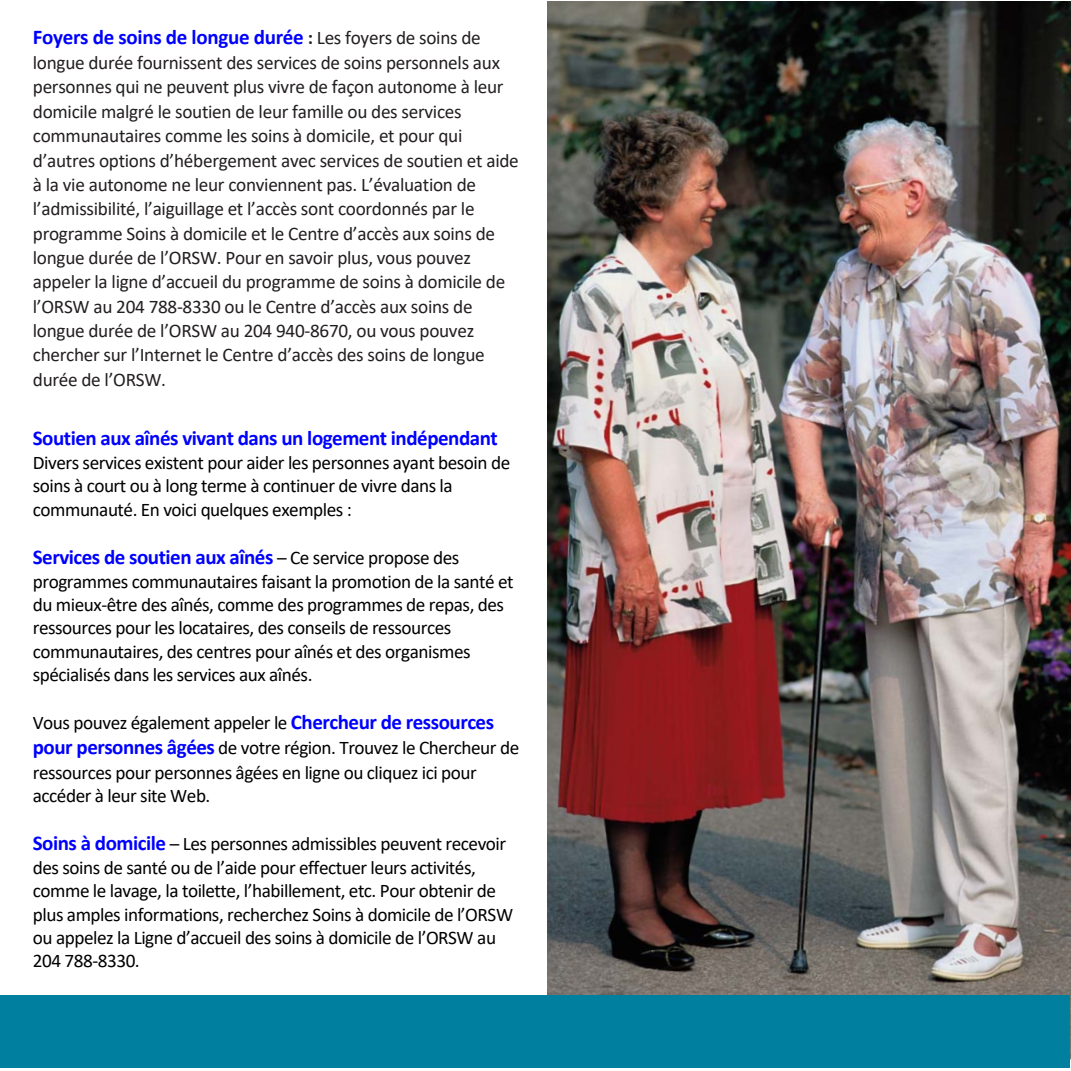
<style>
.page{position:relative;width:1071px;height:1071px;background:#fff}
.page>*{position:absolute;margin:0;border:0;box-sizing:border-box;transform-origin:0 0}
.t1{font:700 21px "Calibri";letter-spacing:-.025em;color:#00f}
.t2{font:19.25px/23.3px "Calibri";letter-spacing:-.025em;color:#000}
.t3{font:19.25px/24.3px "Calibri";letter-spacing:-.015em;color:#231f20}
.s1{font-size:19.25px;color:#231f20}
.s2{font-weight:400;font-size:19.25px;color:#231f20}
.s3{font-weight:400;font-size:19.25px;color:#000}
.s4{font-weight:700;font-size:21px;color:#00f}
</style>
<div class="page">
<img style="left:547px;top:2px;width:524px;height:1059px">
<div style="left:0;top:996px;width:1069px;height:71px;background:#007f9f"></div>
<p class="t1" style="left:33px;top:22px;width:449px">Foyers de soins de longue durée <span class="s1">:</span> <span class="s2">Les foyers de soins de</span></p>
<p class="t3" style="left:33px;top:50px;width:487px">longue durée fournissent des services de soins personnels aux personnes qui ne peuvent plus vivre de façon autonome à leur domicile malgré le soutien de leur famille ou des services communautaires comme les soins à domicile, et pour qui d’autres options d’hébergement avec services de soutien et aide à la vie autonome ne leur conviennent pas. L’évaluation de l’admissibilité, l’aiguillage et l’accès sont coordonnés par le programme Soins à domicile et le Centre d’accès aux soins de longue durée de l’ORSW. Pour en savoir plus, vous pouvez appeler la ligne d’accueil du programme de soins à domicile de l’ORSW au 204 788-8330 ou le Centre d’accès aux soins de longue durée de l’ORSW au 204 940-8670, ou vous pouvez chercher sur l’Internet le Centre d’accès des soins de longue durée de l’ORSW.</p>
<p class="t1" style="left:33px;top:423px;width:466px">Soutien aux aînés vivant dans un logement indépendant</p>
<p class="t2" style="left:33px;top:450px;width:479px">Divers services existent pour aider les personnes ayant besoin de soins à court ou à long terme à continuer de vivre dans la communauté. En voici quelques exemples :</p>
<p class="t1" style="left:33px;top:542px;width:428px">Services de soutien aux aînés <span class="s3">– Ce service propose des</span></p>
<p class="t2" style="left:33px;top:569px;width:482px">programmes communautaires faisant la promotion de la santé et du mieux-être des aînés, comme des programmes de repas, des ressources pour les locataires, des conseils de ressources communautaires, des centres pour aînés et des organismes spécialisés dans les services aux aînés.</p>
<p class="t2" style="left:33px;top:710px;width:488px;line-height:24.3px">Vous pouvez également appeler le <span class="s4">Chercheur de ressources pour personnes âgées</span> de votre région. Trouvez le Chercheur de ressources pour personnes âgées en ligne ou cliquez ici pour accéder à leur site Web.</p>
<p class="t2" style="left:33px;top:831px;width:482px"><span class="s4">Soins à domicile</span> – Les personnes admissibles peuvent recevoir des soins de santé ou de l’aide pour effectuer leurs activités, comme le lavage, la toilette, l’habillement, etc. Pour obtenir de plus amples informations, recherchez Soins à domicile de l’ORSW ou appelez la Ligne d’accueil des soins à domicile de l’ORSW au 204 788-8330.</p>
</div>
